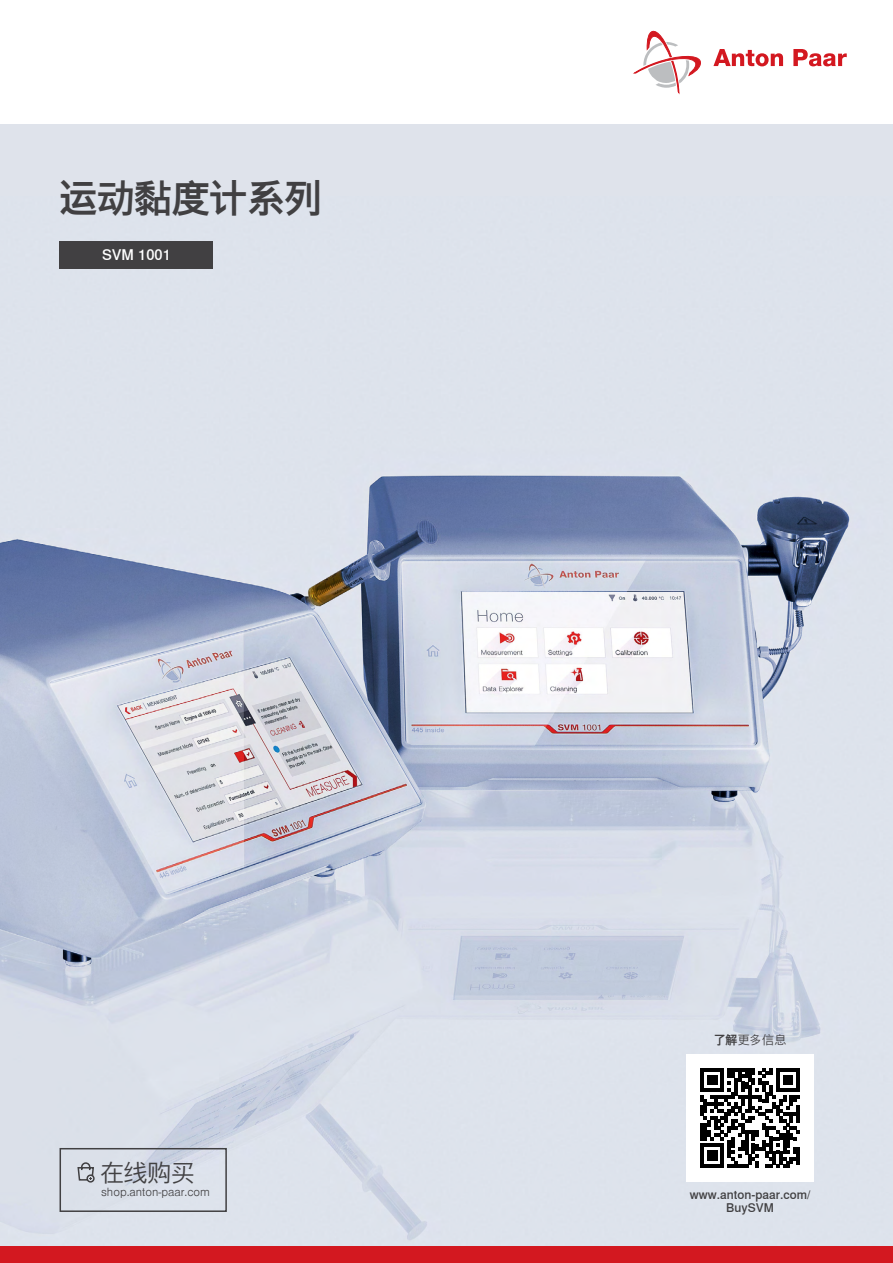
<style>
.page{position:relative;width:893px;height:1263px;background:#fff}
.page>*{position:absolute;margin:0;border:0;box-sizing:border-box;transform-origin:0 0}
.t1{font:500 37.5px "Nimbus Sans Global";color:#414042}
.t2{font:300 23.55px "Nimbus Sans Global";color:#414042}
.t3{font:500 14.7px "Nimbus Sans Global";color:#fff}
.t4{font:500 12px/13.5px "Nimbus Sans Global";color:#414042;text-align:center}
.t5{font:300 12px "Nimbus Sans Global";color:#414042}
.t6{font:300 11.25px "Nimbus Sans Global";color:#414042}
.s1{font-weight:500}
</style>
<div class="page">
<div style="left:0;top:124px;width:893px;height:1139px;background:#dfe3eb"></div>
<img style="left:0;top:241px;width:850px;height:999px">
<div style="left:60px;top:241px;width:153px;height:28px;background:#414042"></div>
<div style="left:686px;top:1054px;width:128px;height:128px;background:#fff"></div>
<svg style="left:700px;top:1068px;width:100px;height:100px"></svg>
<hr style="left:797px;top:1147px;width:3px;height:17px;background:#000">
<svg style="left:77px;top:1161px;width:18px;height:22px"></svg>
<div style="left:60px;top:1148px;width:167px;height:64px;border:2px solid #414042"></div>
<svg style="left:634px;top:30px;width:67px;height:63px"></svg>
<svg style="left:713px;top:49px;width:70px;height:17px"></svg>
<svg style="left:793px;top:49px;width:54px;height:17px"></svg>
<div style="left:0;top:1246px;width:893px;height:17px;background:#d31820"></div>
<h1 class="t1" style="left:60px;top:176px;width:264px">运动黏度计系列</h1>
<p class="t3" style="left:102px;top:246px;width:70px">SVM 1001</p>
<h2 class="t2" style="left:100px;top:1159px;width:96px">在线购买</h2>
<p class="t6" style="left:101px;top:1185px;width:110px">shop.anton-paar.com</p>
<p class="t5" style="left:714px;top:1033px;width:74px"><span class="s1">了解</span>更多信息</p>
<p class="t4" style="left:690px;top:1188px;width:122px">www.anton-paar.com/<br>BuySVM</p>
</div>
